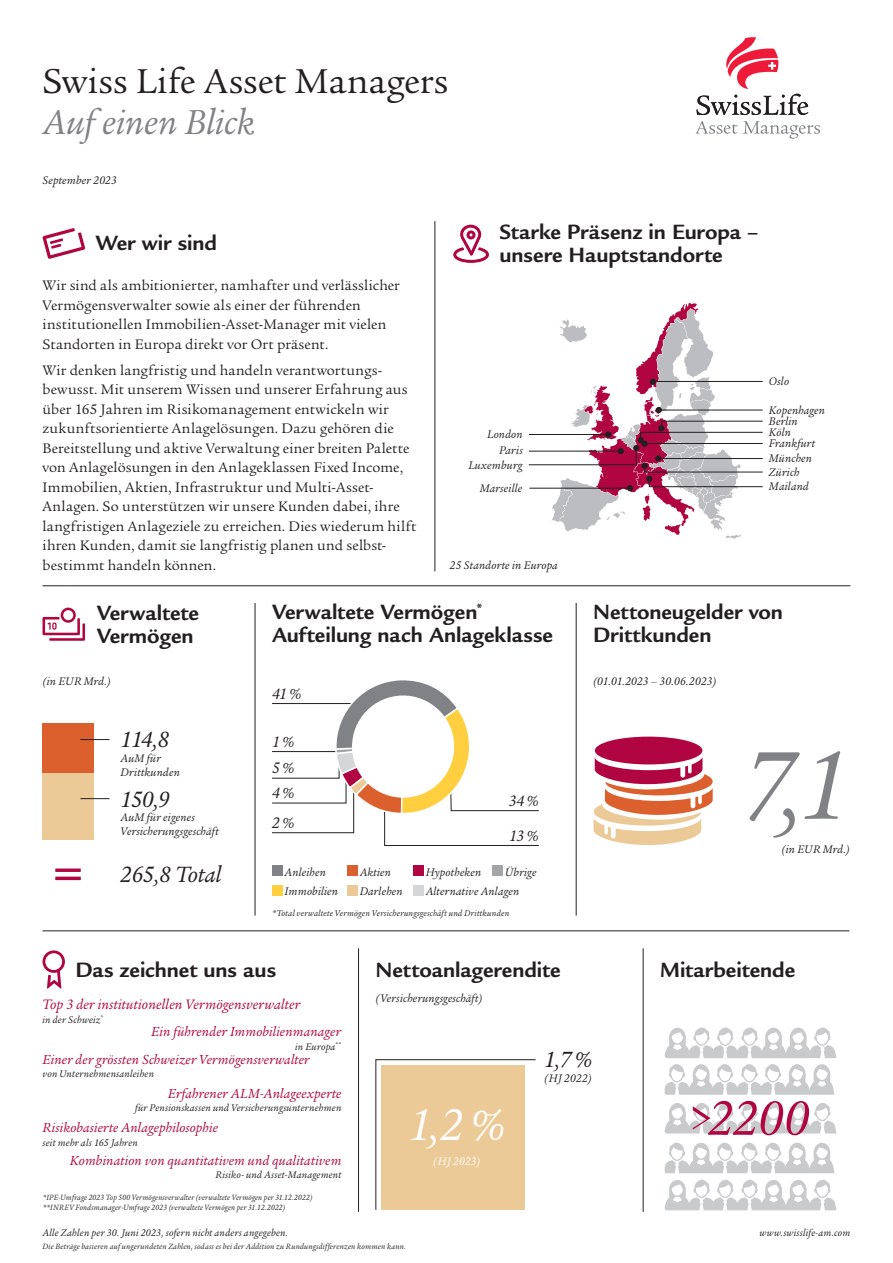
<style>
.page{position:relative;width:893px;height:1263px;background:#fff}
.page>*{position:absolute;margin:0;border:0;box-sizing:border-box;transform-origin:0 0}
.t1{font:italic 105px "Legacy Serif Std";color:#808285}
.t2{font:italic 52.5px "Legacy Serif Std";color:#b00540}
.t3{font:italic 48px "Legacy Serif Std";color:#fff}
.t4{font:37.5px "Legacy Serif Std";color:#231f20}
.t5{font:italic 37.5px "Legacy Serif Std";letter-spacing:-.005em;color:#808285}
.t6{font:italic 24px "Legacy Serif Std";letter-spacing:-.02em;color:#231f20}
.t7{font:700 22.5px/22.5px "Legacy Sans Std";color:#231f20}
.t8{font:italic 16.5px "Legacy Serif Std";color:#231f20}
.t9{font:15px/19.5px "Legacy Serif Std";letter-spacing:.01em;color:#231f20}
.t10{font:italic 14.85px "Legacy Serif Std";letter-spacing:.01em;color:#b00540}
.t11{font:italic 14.25px "Legacy Serif Std";letter-spacing:.01em;color:#b00540}
.t12{font:italic 12px "Legacy Serif Std";letter-spacing:.015em;color:#231f20}
.t13{font:italic 12px "Legacy Serif Std";letter-spacing:.015em;color:#fff}
.t14{font:italic 10.5px "Legacy Serif Std";letter-spacing:.02em;color:#231f20}
.t15{font:italic 9px "Legacy Serif Std";letter-spacing:.025em;color:#231f20}
.t16{font:italic 8.25px "Legacy Serif Std";letter-spacing:.025em;color:#231f20;scale:.95 1}
.t17{font:italic 8.25px "Legacy Serif Std";letter-spacing:.025em;color:#231f20}
</style>
<div class="page">
<svg style="left:664px;top:1103px;width:172px;height:30px"></svg>
<svg style="left:664px;top:1027px;width:172px;height:68px"></svg>
<svg style="left:664px;top:1142px;width:172px;height:68px"></svg>
<svg style="left:695px;top:37px;width:126px;height:102px"></svg>
<svg style="left:528px;top:303px;width:235px;height:236px"></svg>
<hr style="left:43px;top:585px;width:807px;height:1px;background:#231f20">
<hr style="left:43px;top:930px;width:806px;height:1px;background:#231f20">
<hr style="left:255px;top:603px;width:1px;height:312px;background:#231f20">
<div style="left:43px;top:774px;width:51px;height:66px;background:#ecca97"></div>
<div style="left:43px;top:723px;width:51px;height:50px;background:#db602e"></div>
<svg style="left:80px;top:739px;width:29px;height:1px"></svg>
<svg style="left:80px;top:798px;width:29px;height:1px"></svg>
<svg style="left:375px;top:1059px;width:161px;height:151px;background:#ebcea2"></svg>
<div style="left:595px;top:737px;width:107px;height:27px;background:#b00540;border-radius:50%"></div>
<svg style="left:593px;top:757px;width:120px;height:88px"></svg>
<svg style="left:42px;top:228px;width:43px;height:31px"></svg>
<svg style="left:453px;top:225px;width:36px;height:38px"></svg>
<svg style="left:43px;top:608px;width:42px;height:33px"></svg>
<svg style="left:43px;top:950px;width:22px;height:39px"></svg>
<svg style="left:55px;top:868px;width:26px;height:4px"></svg>
<hr style="left:55px;top:877px;width:26px;height:3px;background:#b00540">
<hr style="left:434px;top:221px;width:1px;height:350px;background:#231f20">
<hr style="left:576px;top:603px;width:1px;height:312px;background:#231f20">
<hr style="left:358px;top:948px;width:1px;height:264px;background:#231f20">
<hr style="left:643px;top:948px;width:1px;height:264px;background:#231f20">
<svg style="left:272px;top:680px;width:267px;height:166px"></svg>
<div style="left:272px;top:866px;width:10px;height:10px;background:#808285"></div>
<div style="left:347px;top:866px;width:10px;height:10px;background:#db602e"></div>
<div style="left:413px;top:866px;width:10px;height:10px;background:#b00540"></div>
<div style="left:493px;top:866px;width:10px;height:10px;background:#a4a5a9"></div>
<div style="left:272px;top:885px;width:10px;height:10px;background:#ffcf3f"></div>
<div style="left:347px;top:885px;width:10px;height:10px;background:#ecca97"></div>
<div style="left:413px;top:885px;width:10px;height:10px;background:#d5d6d8"></div>
<p class="t4" style="left:43px;top:60px;width:407px">Swiss Life Asset Managers</p>
<p class="t5" style="left:43px;top:101px;width:214px">Auf einen Blick</p>
<p class="t12" style="left:43px;top:173px;width:76px">September 2023</p>
<p class="t7" style="left:96px;top:231px;width:123px">Wer wir sind</p>
<p class="t7" style="left:500px;top:221px;width:260px">Starke Präsenz in Europa – unsere Hauptstandorte</p>
<p class="t9" style="left:43px;top:276px;width:359px">Wir sind als ambitionierter, namhafter und verlässlicher Vermögensverwalter sowie als einer der führenden institutionellen Immobilien-Asset-Manager mit vielen Standorten in Europa direkt vor Ort präsent.</p>
<p class="t9" style="left:43px;top:360px;width:375px">Wir denken langfristig und handeln verantwortungs&shy;bewusst. Mit unserem Wissen und unserer Erfahrung aus über 165 Jahren im Risikomanagement entwickeln wir zukunftsorientierte Anlagelösungen. Dazu gehören die Bereitstellung und aktive Verwaltung einer breiten Palette von Anlagelösungen in den Anlageklassen Fixed Income, Immobilien, Aktien, Infrastruktur und Multi-Asset-Anlagen. So unterstützen wir unsere Kunden dabei, ihre langfristigen Anlageziele zu erreichen. Dies wiederum hilft ihren Kunden, damit sie langfristig planen und selbst&shy;bestimmt handeln können.</p>
<p class="t12" style="left:487px;top:428px;width:37px">London</p>
<p class="t12" style="left:499px;top:443px;width:25px">Paris</p>
<p class="t12" style="left:480px;top:481px;width:44px">Marseille</p>
<p class="t12" style="left:468px;top:458px;width:55px">Luxemburg</p>
<p class="t12" style="left:450px;top:558px;width:109px">25 Standorte in Europa</p>
<p class="t12" style="left:769px;top:375px;width:22px">Oslo</p>
<p class="t12" style="left:769px;top:403px;width:58px">Kopenhagen</p>
<p class="t12" style="left:769px;top:414px;width:30px">Berlin</p>
<p class="t12" style="left:769px;top:426px;width:24px">Köln</p>
<p class="t12" style="left:769px;top:437px;width:48px">Frankfurt</p>
<p class="t12" style="left:769px;top:452px;width:45px">München</p>
<p class="t12" style="left:769px;top:465px;width:32px">Zürich</p>
<p class="t12" style="left:769px;top:480px;width:41px">Mailand</p>
<p class="t7" style="left:97px;top:602px;width:104px">Verwaltete<br>Vermögen</p>
<p class="t12" style="left:43px;top:674px;width:70px">(in EUR Mrd.)</p>
<p class="t6" style="left:121px;top:726px;width:50px">114,8</p>
<p class="t12" style="left:121px;top:751px;width:42px">AuM für</p>
<p class="t12" style="left:121px;top:765px;width:61px">Drittkunden</p>
<p class="t6" style="left:121px;top:785px;width:51px">150,9</p>
<p class="t12" style="left:121px;top:810px;width:76px">AuM für eigenes</p>
<p class="t12" style="left:121px;top:825px;width:100px">Versicherungsgeschäft</p>
<p class="t6" style="left:121px;top:861px;width:103px">265,8 Total</p>
<p class="t7" style="left:272px;top:601px;width:213px">Verwaltete Vermögen<sup>*</sup></p>
<p class="t7" style="left:272px;top:623px;width:282px">Aufteilung nach Anlageklasse</p>
<p class="t8" style="left:272px;top:684px;width:31px">41%</p>
<p class="t8" style="left:272px;top:732px;width:24px">1%</p>
<p class="t8" style="left:272px;top:759px;width:24px">5%</p>
<p class="t8" style="left:272px;top:784px;width:24px">4%</p>
<p class="t8" style="left:272px;top:814px;width:24px">2%</p>
<p class="t8" style="left:509px;top:792px;width:32px">34%</p>
<p class="t8" style="left:509px;top:826px;width:31px">13%</p>
<p class="t12" style="left:285px;top:865px;width:43px">Anleihen</p>
<p class="t12" style="left:360px;top:865px;width:33px">Aktien</p>
<p class="t12" style="left:426px;top:865px;width:57px">Hypotheken</p>
<p class="t12" style="left:505px;top:865px;width:33px">Übrige</p>
<p class="t12" style="left:285px;top:885px;width:55px">Immobilien</p>
<p class="t12" style="left:360px;top:885px;width:45px">Darlehen</p>
<p class="t12" style="left:426px;top:885px;width:95px">Alternative Anlagen</p>
<p class="t15" style="left:272px;top:908px;width:239px">*Total verwaltete Vermögen Versicherungsgeschäft und Drittkunden</p>
<p class="t7" style="left:593px;top:601px;width:191px">Nettoneugelder von</p>
<p class="t7" style="left:593px;top:623px;width:120px">Drittkunden</p>
<p class="t12" style="left:593px;top:674px;width:125px">(01.01.2023 – 30.06.2023)</p>
<p class="t1" style="left:743px;top:726px;width:108px">7,1</p>
<p class="t12" style="left:781px;top:843px;width:70px">(in EUR Mrd.)</p>
<p class="t7" style="left:76px;top:958px;width:202px">Das zeichnet uns aus</p>
<p class="t7" style="left:660px;top:958px;width:137px">Mitarbeitende</p>
<p class="t7" style="left:376px;top:958px;width:187px">Nettoanlagerendite</p>
<p class="t12" style="left:376px;top:992px;width:108px">(Versicherungsgeschäft)</p>
<p class="t10" style="left:43px;top:996px;width:259px">Top 3 der institutionellen Vermögensverwalter</p>
<p class="t14" style="left:43px;top:1013px;width:62px">in der Schweiz<sup>*</sup></p>
<p class="t11" style="left:151px;top:1023px;width:191px">Ein führender Immobilienmanager</p>
<p class="t14" style="left:295px;top:1040px;width:47px">in Europa<sup>**</sup></p>
<p class="t11" style="left:168px;top:1085px;width:175px">Erfahrener ALM-Anlageexperte</p>
<p class="t14" style="left:135px;top:1102px;width:208px">für Pensionskassen und Versicherungsunternehmen</p>
<p class="t11" style="left:43px;top:1051px;width:268px">Einer der grössten Schweizer Vermögensverwalter</p>
<p class="t14" style="left:43px;top:1068px;width:113px">von Unternehmensanleihen</p>
<p class="t11" style="left:43px;top:1119px;width:177px">Risikobasierte Anlagephilosophie</p>
<p class="t14" style="left:43px;top:1136px;width:97px">seit mehr als 165 Jahren</p>
<p class="t11" style="left:70px;top:1152px;width:273px">Kombination von quantitativem und qualitativem</p>
<p class="t14" style="left:216px;top:1169px;width:127px">Risiko- und Asset-Management</p>
<p class="t16" style="left:43px;top:1193px;width:286px">*IPE-Umfrage 2023 Top 500 Vermögensverwalter (verwaltete Vermögen per 31.12.2022)</p>
<p class="t16" style="left:43px;top:1202px;width:257px">**INREV Fondsmanager-Umfrage 2023 (verwaltete Vermögen per 31.12.2022)</p>
<p class="t14" style="left:43px;top:1227px;width:247px">Alle Zahlen per 30. Juni 2023, sofern nicht anders angegeben.</p>
<p class="t3" style="left:408px;top:1098px;width:99px">1,2%</p>
<p class="t13" style="left:433px;top:1155px;width:49px">(HJ 2023)</p>
<p class="t17" style="left:43px;top:1242px;width:365px">Die Beträge basieren auf ungerundeten Zahlen, sodass es bei der Addition zu Rundungsdifferenzen kommen kann.</p>
<p class="t6" style="left:544px;top:1046px;width:50px">1,7%</p>
<p class="t12" style="left:544px;top:1071px;width:49px">(HJ 2022)</p>
<p class="t2" style="left:687px;top:1088px;width:124px">&gt;2200</p>
<p class="t14" style="left:760px;top:1227px;width:92px">www.swisslife-am.com</p>
</div>
